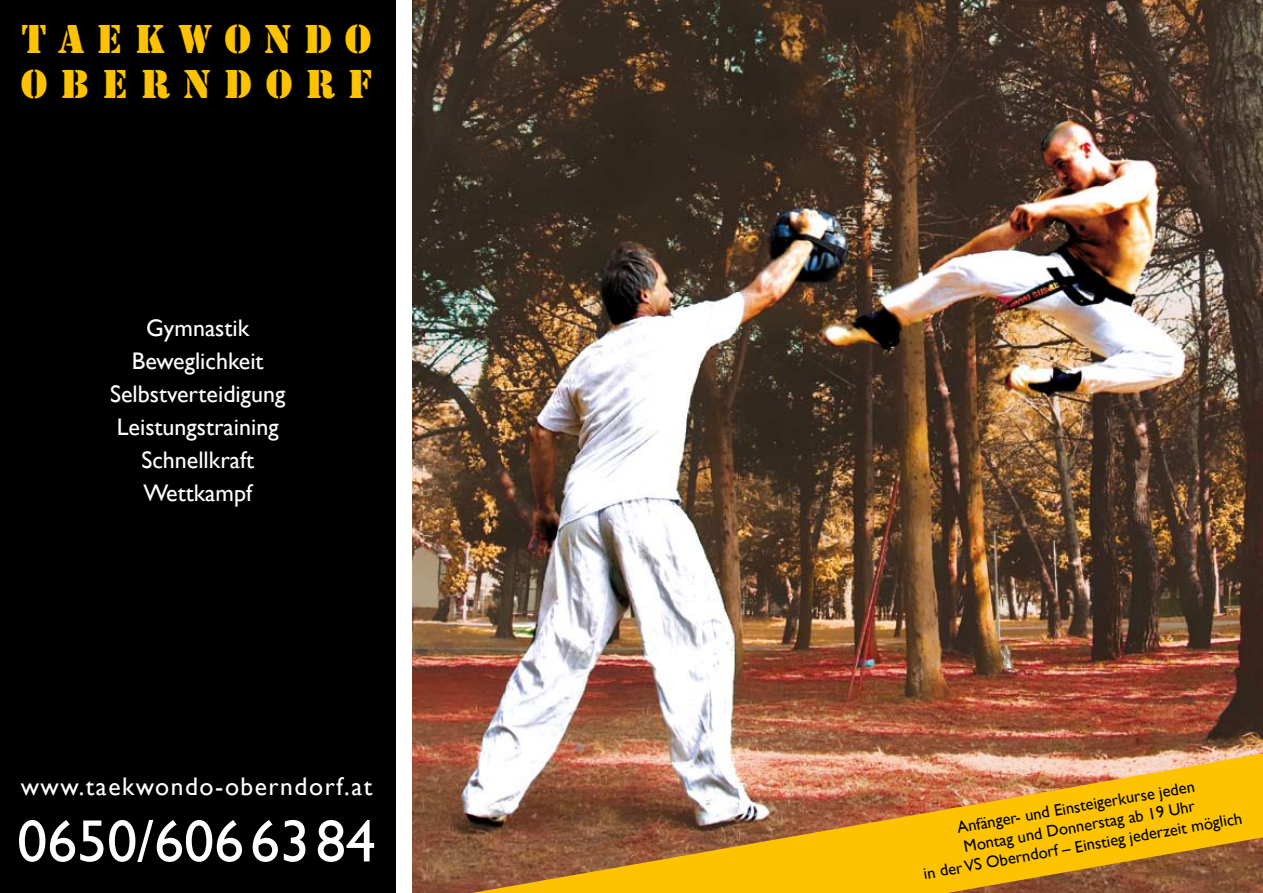
<style>
.page{position:relative;width:1263px;height:893px;background:#fff}
.page>*{position:absolute;margin:0;border:0;box-sizing:border-box;transform-origin:0 0}
.t1{font:60px "Gill Sans";color:#fff}
.t2{font:37.5px/45px "Stencil Std";letter-spacing:.34em;color:#fdc300}
.t3{font:25.5px "Gill Sans";letter-spacing:.06em;color:#fff}
.t4{font:24px/33px "Gill Sans";color:#fff;text-align:center}
.t5{font:16.5px/19.8px "Gill Sans";color:#000;text-align:center}
</style>
<div class="page">
<img style="left:412px;top:0;width:851px;height:893px">
<div style="left:0;top:0;width:395px;height:893px;background:#000"></div>
<img style="left:472px;top:753px;width:791px;height:140px">
<h2 class="t2" style="left:21px;top:17px;width:352px">TAEKWONDO<br>OBERNDORF</h2>
<h3 class="t4" style="left:110px;top:312px;width:177px">Gymnastik<br>Beweglichkeit<br>Selbstverteidigung<br>Leistungstraining<br>Schnellkraft<br>Wettkampf</h3>
<h3 class="t3" style="left:21px;top:772px;width:353px">www.taekwondo-oberndorf.at</h3>
<h1 class="t1" style="left:17px;top:806px;width:360px">0650/606 63 84</h1>
<p class="t5" style="left:915px;top:825px;width:325px;rotate:-10deg">Anfänger- und Einsteigerkurse jeden<br>Montag und Donnerstag ab 19 Uhr<br>in der VS Oberndorf – Einstieg jederzeit möglich</p>
</div>
